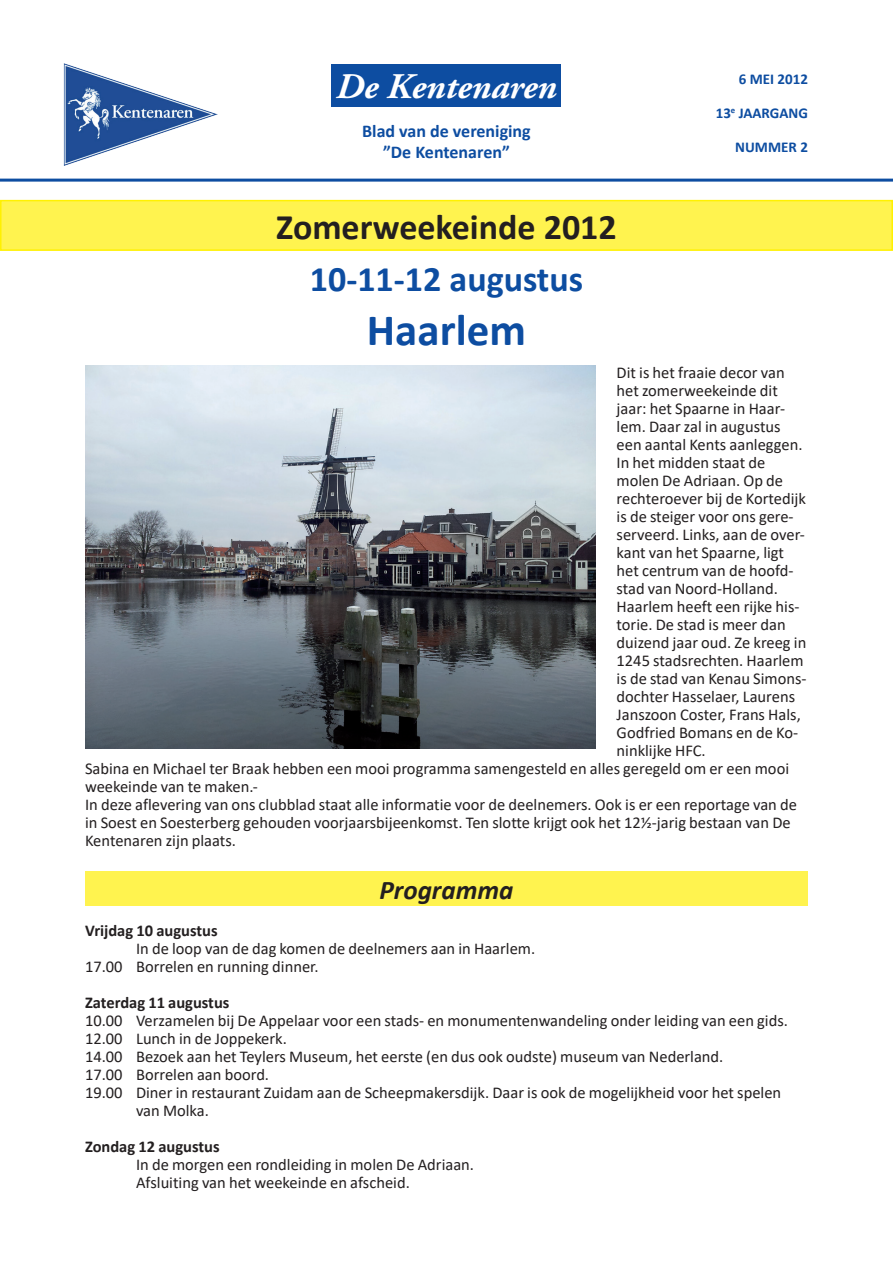
<style>
.page{position:relative;width:893px;height:1263px;background:#fff}
.page>*{position:absolute;margin:0;border:0;box-sizing:border-box;transform-origin:0 0}
.t1{font:700 45px "Calibri";color:#0d4da1}
.t2{font:700 36px "Calibri";color:#231f20}
.t3{font:700 36px "Calibri";color:#0d4da1}
.t4{font:italic 700 36px "Adobe Garamond Pro";color:#fff}
.t5{font:italic 700 27px "Calibri";color:#231f20}
.t6{font:700 18px/21.6px "Calibri";color:#0d4da1;text-align:center}
.t7{font:16.5px/18px "Calibri";color:#231f20}
.t8{font:700 16.5px "Calibri";color:#231f20}
.t9{font:700 15px "Calibri";color:#0d4da1}
</style>
<div class="page">
<img style="left:64px;top:64px;width:154px;height:102px">
<div style="left:332px;top:64px;width:229px;height:42px;background:#0d4da1"></div>
<hr style="left:0;top:179px;width:893px;height:3px;background:#0d4da1">
<div style="left:1px;top:201px;width:891px;height:49px;background:#fff34f"></div>
<div style="left:0;top:200px;width:893px;height:51px;border:2px solid #fff101"></div>
<img style="left:85px;top:366px;width:510px;height:382px">
<div style="left:85px;top:872px;width:723px;height:34px;background:#fff34f"></div>
<h2 class="t4" style="left:336px;top:66px;width:222px">De Kentenaren</h2>
<p class="t6" style="left:362px;top:120px;width:170px">Blad van de vereniging ”De Kentenaren”</p>
<h2 class="t2" style="left:276px;top:201px;width:342px">Zomerweekeinde 2012</h2>
<h2 class="t3" style="left:310px;top:253px;width:275px">10-11-12 augustus</h2>
<h1 class="t1" style="left:367px;top:298px;width:161px">Haarlem</h1>
<p class="t9" style="left:739px;top:69px;width:71px">6 MEI 2012</p>
<p class="t9" style="left:716px;top:103px;width:94px">13<sup>e</sup> JAARGANG</p>
<p class="t9" style="left:735px;top:137px;width:74px">NUMMER 2</p>
<p class="t7" style="left:617px;top:363px;width:170px">Dit is het fraaie decor van</p>
<p class="t7" style="left:617px;top:381px;width:163px">het zomerweekeinde dit</p>
<p class="t7" style="left:617px;top:399px;width:170px">jaar: het Spaarne in Haar-</p>
<p class="t7" style="left:617px;top:417px;width:166px">lem. Daar zal in augustus</p>
<p class="t7" style="left:617px;top:435px;width:187px">een aantal Kents aanleggen.</p>
<p class="t7" style="left:617px;top:453px;width:150px">In het midden staat de</p>
<p class="t7" style="left:617px;top:471px;width:168px">molen De Adriaan. Op de</p>
<p class="t7" style="left:617px;top:489px;width:191px">rechteroever bij de Kortedijk</p>
<p class="t7" style="left:617px;top:507px;width:179px">is de steiger voor ons gere-</p>
<p class="t7" style="left:617px;top:525px;width:190px">serveerd. Links, aan de over-</p>
<p class="t7" style="left:617px;top:543px;width:169px">kant van het Spaarne, ligt</p>
<p class="t7" style="left:617px;top:561px;width:178px">het centrum van de hoofd-</p>
<p class="t7" style="left:617px;top:579px;width:163px">stad van Noord-Holland.</p>
<p class="t7" style="left:617px;top:597px;width:184px">Haarlem heeft een rijke his-</p>
<p class="t7" style="left:617px;top:615px;width:171px">torie. De stad is meer dan</p>
<p class="t7" style="left:617px;top:633px;width:191px">duizend jaar oud. Ze kreeg in</p>
<p class="t7" style="left:617px;top:651px;width:189px">1245 stadsrechten. Haarlem</p>
<p class="t7" style="left:617px;top:669px;width:192px">is de stad van Kenau Simons-</p>
<p class="t7" style="left:617px;top:687px;width:180px">dochter Hasselaer, Laurens</p>
<p class="t7" style="left:617px;top:705px;width:186px">Janszoon Coster, Frans Hals,</p>
<p class="t7" style="left:617px;top:723px;width:183px">Godfried Bomans en de Ko-</p>
<p class="t7" style="left:617px;top:741px;width:91px">ninklijke HFC.</p>
<p class="t7" style="left:85px;top:759px;width:706px">Sabina en Michael ter Braak hebben een mooi programma samengesteld en alles geregeld om er een mooi</p>
<p class="t7" style="left:85px;top:777px;width:174px">weekeinde van te maken.-</p>
<p class="t7" style="left:85px;top:795px;width:713px">In deze aflevering van ons clubblad staat alle informatie voor de deelnemers. Ook is er een reportage van de</p>
<p class="t7" style="left:85px;top:813px;width:707px">in Soest en Soesterberg gehouden voorjaarsbijeenkomst. Ten slotte krijgt ook het 12½-jarig bestaan van De</p>
<p class="t7" style="left:85px;top:831px;width:153px">Kentenaren zijn plaats.</p>
<h3 class="t5" style="left:380px;top:871px;width:135px">Programma</h3>
<p class="t8" style="left:85px;top:919px;width:134px">Vrijdag 10 augustus</p>
<p class="t7" style="left:85px;top:939px;width:452px;text-indent:51px">In de loop van de dag komen de deelnemers aan in Haarlem.<br>17.00 Borrelen en running dinner.</p>
<p class="t8" style="left:85px;top:991px;width:146px">Zaterdag 11 augustus</p>
<p class="t7" style="left:85px;top:1011px;width:704px">10.00 Verzamelen bij De Appelaar voor een stads- en monumentenwandeling onder leiding van een gids.</p>
<p class="t7" style="left:85px;top:1029px;width:203px">12.00 Lunch in de Joppekerk.</p>
<p class="t7" style="left:85px;top:1047px;width:640px">14.00 Bezoek aan het Teylers Museum, het eerste (en dus ook oudste) museum van Nederland.</p>
<p class="t7" style="left:85px;top:1065px;width:186px">17.00 Borrelen aan boord.</p>
<p class="t7" style="left:85px;top:1083px;width:698px">19.00 Diner in restaurant Zuidam aan de Scheepmakersdijk. Daar is ook de mogelijkheid voor het spelen</p>
<p class="t7" style="left:136px;top:1101px;width:74px">van Molka.</p>
<p class="t8" style="left:85px;top:1135px;width:136px">Zondag 12 augustus</p>
<p class="t7" style="left:136px;top:1155px;width:340px">In de morgen een rondleiding in molen De Adriaan.<br>Afsluiting van het weekeinde en afscheid.</p>
</div>
